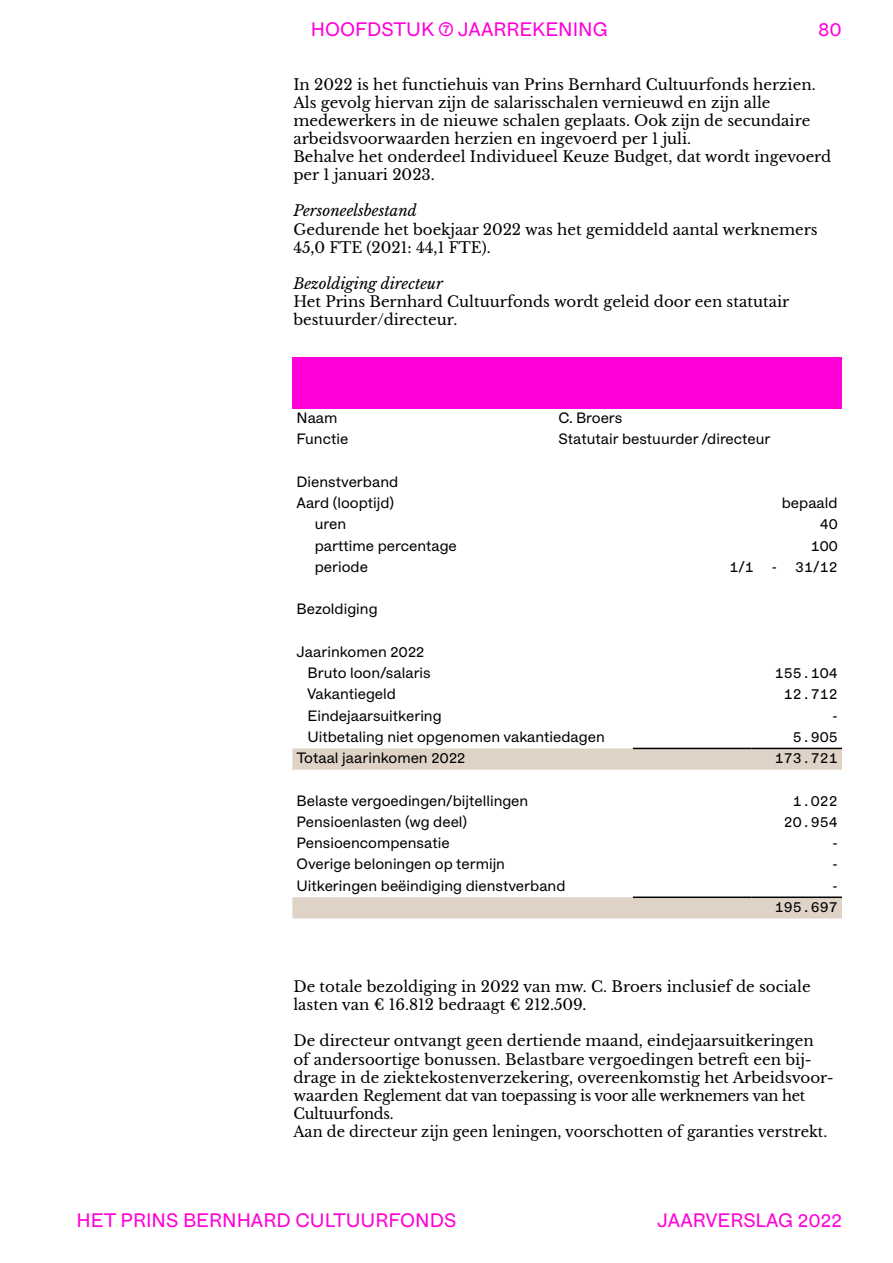
<style>
.page{position:relative;width:893px;height:1263px;background:#fff}
.page>*{position:absolute;margin:0;border:0;box-sizing:border-box;transform-origin:0 0}
.t1{font:19.5px "HAL Four Grotesk";color:#ff00d6}
.t2{font:19.5px "HAL Four Grotesk";color:#ff00d8}
.t3{font:15px/18px "Libre Baskerville";color:#000}
.t4{font:15px/21.3px "HAL Four Grotesk";color:#000}
.t5{font:italic 15px "Libre Baskerville";color:#000}
</style>
<div class="page">
<div style="left:292px;top:357px;width:550px;height:51px;background:#ff00d8"></div>
<svg style="left:292px;top:748px;width:550px;height:170px"></svg>
<hr style="left:633px;top:748px;width:119px;height:1px;background:#000">
<hr style="left:752px;top:748px;width:90px;height:1px;background:#000">
<hr style="left:633px;top:896px;width:119px;height:2px;background:#000">
<hr style="left:752px;top:896px;width:90px;height:2px;background:#000">
<h1 class="t2" style="left:311px;top:16px;width:298px">HOOFDSTUK ⑦ JAARREKENING</h1>
<h1 class="t2" style="left:818px;top:16px;width:25px">80</h1>
<p class="t3" style="left:293px;top:76px;width:539px">In 2022 is het functiehuis van Prins Bernhard Cultuurfonds herzien.<br>Als gevolg hiervan zijn de salarisschalen vernieuwd en zijn alle medewerkers in de nieuwe schalen geplaats. Ook zijn de secundaire arbeidsvoorwaarden herzien en ingevoerd per 1 juli.<br>Behalve het onderdeel Individueel Keuze Budget, dat wordt ingevoerd per 1 januari 2023.</p>
<p class="t5" style="left:293px;top:202px;width:125px">Personeelsbestand</p>
<p class="t3" style="left:293px;top:220px;width:526px">Gedurende het boekjaar 2022 was het gemiddeld aantal werknemers<br>45,0 FTE (2021: 44,1 FTE).</p>
<p class="t5" style="left:293px;top:274px;width:151px">Bezoldiging directeur</p>
<p class="t3" style="left:293px;top:292px;width:497px">Het Prins Bernhard Cultuurfonds wordt geleid door een statutair bestuurder/directeur.</p>
<p class="t4" style="left:297px;top:406px;width:42px">Naam</p>
<p class="t4" style="left:558px;top:406px;width:65px">C. Broers</p>
<p class="t4" style="left:297px;top:428px;width:53px">Functie</p>
<p class="t4" style="left:558px;top:428px;width:214px">Statutair bestuurder /directeur</p>
<p class="t4" style="left:297px;top:470px;width:103px">Dienstverband<br>Aard (looptijd)</p>
<p class="t4" style="left:782px;top:491px;width:57px">bepaald</p>
<p class="t4" style="left:315px;top:513px;width:33px">uren</p>
<p class="t4" style="left:820px;top:513px;width:19px">40</p>
<p class="t4" style="left:315px;top:534px;width:144px">parttime percentage</p>
<p class="t4" style="left:811px;top:534px;width:28px">100</p>
<p class="t4" style="left:315px;top:555px;width:55px">periode</p>
<p class="t4" style="left:729px;top:555px;width:110px">1/1 - 31/12</p>
<p class="t4" style="left:297px;top:598px;width:83px">Bezoldiging</p>
<p class="t4" style="left:307px;top:640px;width:125px;text-indent:-11px">Jaarinkomen 2022<br>Bruto loon/salaris</p>
<p class="t4" style="left:775px;top:662px;width:64px">155.104</p>
<p class="t4" style="left:307px;top:683px;width:90px">Vakantiegeld</p>
<p class="t4" style="left:784px;top:683px;width:55px">12.712</p>
<p class="t4" style="left:307px;top:704px;width:136px">Eindejaarsuitkering</p>
<p class="t4" style="left:832px;top:704px;width:7px">-</p>
<p class="t4" style="left:307px;top:725px;width:299px">Uitbetaling niet opgenomen vakantiedagen</p>
<p class="t4" style="left:793px;top:725px;width:46px">5.905</p>
<p class="t4" style="left:297px;top:747px;width:170px">Totaal jaarinkomen 2022</p>
<p class="t4" style="left:775px;top:747px;width:64px">173.721</p>
<p class="t4" style="left:297px;top:789px;width:233px">Belaste vergoedingen/bijtellingen</p>
<p class="t4" style="left:793px;top:789px;width:46px">1.022</p>
<p class="t4" style="left:297px;top:810px;width:172px">Pensioenlasten (wg deel)</p>
<p class="t4" style="left:784px;top:810px;width:55px">20.954</p>
<p class="t4" style="left:297px;top:832px;width:155px">Pensioencompensatie</p>
<p class="t4" style="left:832px;top:832px;width:7px">-</p>
<p class="t4" style="left:297px;top:853px;width:210px">Overige beloningen op termijn</p>
<p class="t4" style="left:832px;top:853px;width:7px">-</p>
<p class="t4" style="left:297px;top:874px;width:270px">Uitkeringen beëindiging dienstverband</p>
<p class="t4" style="left:775px;top:874px;width:65px;text-align:right">-<br>195.697</p>
<p class="t3" style="left:293px;top:978px;width:519px">De totale bezoldiging in 2022 van mw. C. Broers inclusief de sociale lasten van € 16.812 bedraagt € 212.509.</p>
<p class="t3" style="left:293px;top:1032px;width:542px">De directeur ontvangt geen dertiende maand, eindejaarsuitkeringen<br>of andersoortige bonussen. Belastbare vergoedingen betreft een bij&shy;drage in de ziektekostenverzekering, overeenkomstig het Arbeidsvoor&shy;waarden Reglement dat van toepassing is voor alle werknemers van het Cultuurfonds.<br>Aan de directeur zijn geen leningen, voorschotten of garanties verstrekt.</p>
<h1 class="t1" style="left:77px;top:1206px;width:381px">HET PRINS BERNHARD CULTUURFONDS</h1>
<h1 class="t1" style="left:657px;top:1206px;width:186px">JAARVERSLAG 2022</h1>
</div>
